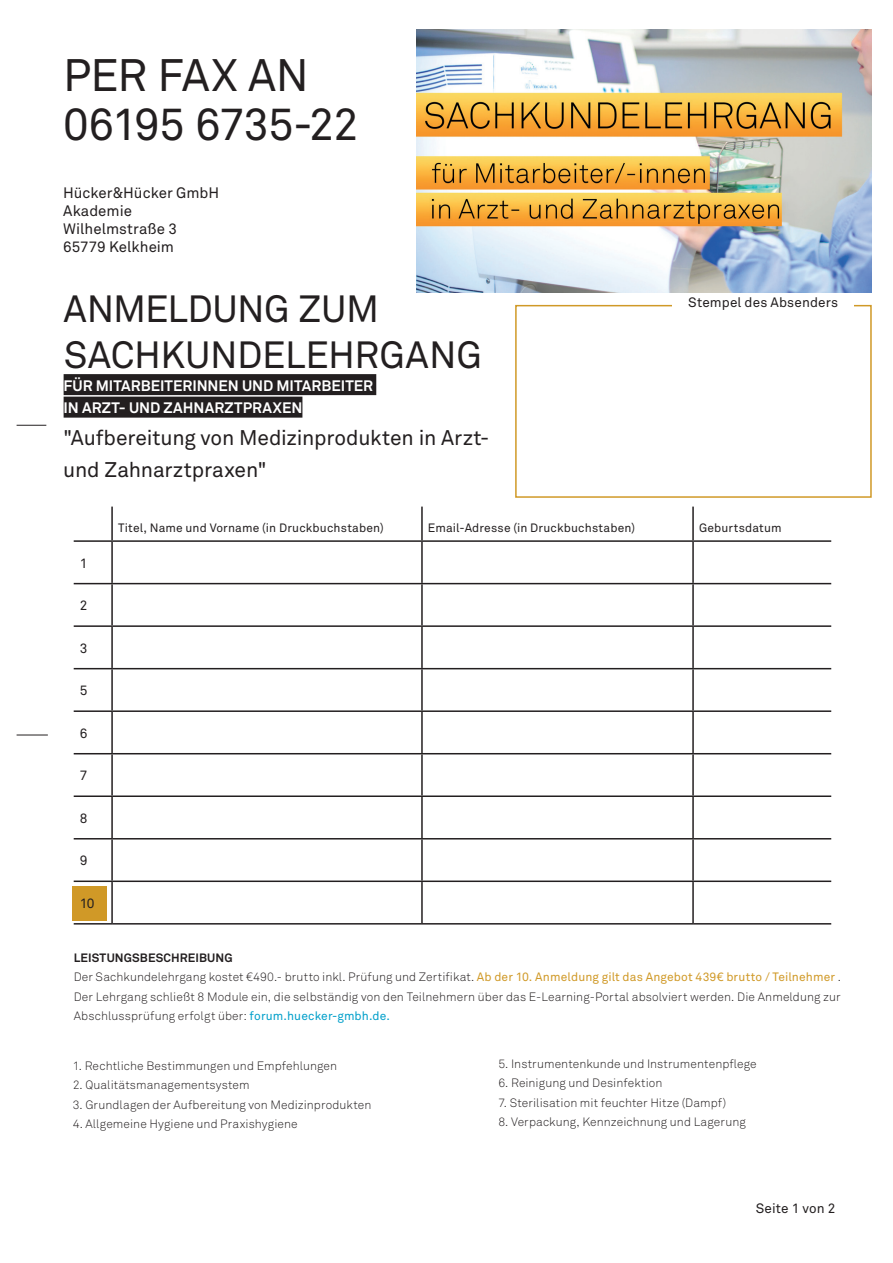
<style>
.page{position:relative;width:893px;height:1263px;background:#fff}
.page>*{position:absolute;margin:0;border:0;box-sizing:border-box;transform-origin:0 0}
.t1{font:45px/49.5px "Akkurat Std";letter-spacing:-.03em;color:#231f20}
.t2{font:37.5px/46.5px "Akkurat Std";letter-spacing:-.01em;color:#231f20}
.t3{font:21px/31.5px "Akkurat Std";letter-spacing:-.01em;color:#231f20}
.t4{font:700 15px/22.5px "Akkurat Std";color:#fff}
.t5{font:15px/18px "Akkurat Std";color:#231f20}
.t6{font:13.5px "Akkurat Std";letter-spacing:.01em;color:#231f20}
.t7{font:300 12px/19.5px "Akkurat Std";letter-spacing:.01em;color:#231f20}
.t8{font:12px "Akkurat Std";letter-spacing:.015em;color:#231f20}
.s1{font-weight:700}
.s2{font-weight:400;color:#d09927}
.s3{font-weight:400;color:#009fca}
</style>
<div class="page">
<div style="left:73px;top:887px;width:34px;height:34px;background:#d09927"></div>
<hr style="left:17px;top:735px;width:31px;height:1px;background:#231f20">
<svg style="left:17px;top:425px;width:29px;height:1px"></svg>
<div style="left:515px;top:305px;width:357px;height:193px;border:2px solid #d09927"></div>
<div style="left:672px;top:297px;width:182px;height:18px;background:#fff"></div>
<div style="left:64px;top:374px;width:312px;height:21px;background:#231f20"></div>
<div style="left:64px;top:397px;width:238px;height:21px;background:#231f20"></div>
<img style="left:417px;top:30px;width:455px;height:262px">
<hr style="left:111px;top:507px;width:2px;height:33px;background:#231f20">
<hr style="left:421px;top:507px;width:2px;height:33px;background:#231f20">
<hr style="left:692px;top:507px;width:2px;height:33px;background:#231f20">
<hr style="left:74px;top:540px;width:38px;height:2px;background:#231f20">
<hr style="left:112px;top:540px;width:310px;height:2px;background:#231f20">
<hr style="left:111px;top:542px;width:2px;height:41px;background:#231f20">
<hr style="left:422px;top:540px;width:271px;height:2px;background:#231f20">
<hr style="left:421px;top:542px;width:2px;height:41px;background:#231f20">
<hr style="left:693px;top:540px;width:138px;height:2px;background:#231f20">
<hr style="left:692px;top:542px;width:2px;height:41px;background:#231f20">
<hr style="left:74px;top:583px;width:38px;height:1px;background:#231f20">
<hr style="left:112px;top:583px;width:310px;height:1px;background:#231f20">
<hr style="left:111px;top:584px;width:2px;height:41px;background:#231f20">
<hr style="left:422px;top:583px;width:271px;height:1px;background:#231f20">
<hr style="left:421px;top:584px;width:2px;height:41px;background:#231f20">
<hr style="left:693px;top:583px;width:138px;height:1px;background:#231f20">
<hr style="left:692px;top:584px;width:2px;height:41px;background:#231f20">
<hr style="left:74px;top:625px;width:38px;height:2px;background:#231f20">
<hr style="left:112px;top:625px;width:310px;height:2px;background:#231f20">
<hr style="left:111px;top:627px;width:2px;height:41px;background:#231f20">
<hr style="left:422px;top:625px;width:271px;height:2px;background:#231f20">
<hr style="left:421px;top:627px;width:2px;height:41px;background:#231f20">
<hr style="left:693px;top:625px;width:138px;height:2px;background:#231f20">
<hr style="left:692px;top:627px;width:2px;height:41px;background:#231f20">
<hr style="left:74px;top:668px;width:38px;height:1px;background:#231f20">
<hr style="left:112px;top:668px;width:310px;height:1px;background:#231f20">
<hr style="left:111px;top:669px;width:2px;height:41px;background:#231f20">
<hr style="left:422px;top:668px;width:271px;height:1px;background:#231f20">
<hr style="left:421px;top:669px;width:2px;height:41px;background:#231f20">
<hr style="left:693px;top:668px;width:138px;height:1px;background:#231f20">
<hr style="left:692px;top:669px;width:2px;height:41px;background:#231f20">
<hr style="left:74px;top:710px;width:38px;height:2px;background:#231f20">
<hr style="left:112px;top:710px;width:310px;height:2px;background:#231f20">
<hr style="left:111px;top:712px;width:2px;height:41px;background:#231f20">
<hr style="left:422px;top:710px;width:271px;height:2px;background:#231f20">
<hr style="left:421px;top:712px;width:2px;height:41px;background:#231f20">
<hr style="left:693px;top:710px;width:138px;height:2px;background:#231f20">
<hr style="left:692px;top:712px;width:2px;height:41px;background:#231f20">
<hr style="left:74px;top:753px;width:38px;height:1px;background:#231f20">
<hr style="left:112px;top:753px;width:310px;height:1px;background:#231f20">
<hr style="left:111px;top:754px;width:2px;height:41px;background:#231f20">
<hr style="left:422px;top:753px;width:271px;height:1px;background:#231f20">
<hr style="left:421px;top:754px;width:2px;height:41px;background:#231f20">
<hr style="left:693px;top:753px;width:138px;height:1px;background:#231f20">
<hr style="left:692px;top:754px;width:2px;height:41px;background:#231f20">
<hr style="left:74px;top:795px;width:38px;height:2px;background:#231f20">
<hr style="left:112px;top:795px;width:310px;height:2px;background:#231f20">
<hr style="left:111px;top:797px;width:2px;height:41px;background:#231f20">
<hr style="left:422px;top:795px;width:271px;height:2px;background:#231f20">
<hr style="left:421px;top:797px;width:2px;height:41px;background:#231f20">
<hr style="left:693px;top:795px;width:138px;height:2px;background:#231f20">
<hr style="left:692px;top:797px;width:2px;height:41px;background:#231f20">
<hr style="left:74px;top:838px;width:38px;height:1px;background:#231f20">
<hr style="left:112px;top:838px;width:310px;height:1px;background:#231f20">
<hr style="left:111px;top:839px;width:2px;height:41px;background:#231f20">
<hr style="left:422px;top:838px;width:271px;height:1px;background:#231f20">
<hr style="left:421px;top:839px;width:2px;height:41px;background:#231f20">
<hr style="left:693px;top:838px;width:138px;height:1px;background:#231f20">
<hr style="left:692px;top:839px;width:2px;height:41px;background:#231f20">
<hr style="left:74px;top:880px;width:38px;height:2px;background:#231f20">
<hr style="left:112px;top:880px;width:310px;height:2px;background:#231f20">
<hr style="left:111px;top:882px;width:2px;height:41px;background:#231f20">
<hr style="left:422px;top:880px;width:271px;height:2px;background:#231f20">
<hr style="left:421px;top:882px;width:2px;height:41px;background:#231f20">
<hr style="left:693px;top:880px;width:138px;height:2px;background:#231f20">
<hr style="left:692px;top:882px;width:2px;height:41px;background:#231f20">
<hr style="left:74px;top:923px;width:38px;height:1px;background:#231f20">
<hr style="left:112px;top:923px;width:310px;height:1px;background:#231f20">
<hr style="left:422px;top:923px;width:271px;height:1px;background:#231f20">
<hr style="left:693px;top:923px;width:138px;height:1px;background:#231f20">
<h1 class="t1" style="left:63px;top:50px;width:297px">PER FAX AN<br>06195 6735-22</h1>
<p class="t5" style="left:63px;top:184px;width:158px">Hücker&amp;Hücker GmbH<br>Akademie<br>Wilhelmstraße 3<br>65779 Kelkheim</p>
<h2 class="t2" style="left:64px;top:285px;width:420px">ANMELDUNG ZUM<br>SACHKUNDELEHRGANG</h2>
<p class="t4" style="left:64px;top:374px;width:311px">FÜR MITARBEITERINNEN UND MITARBEITER<br>IN ARZT- UND ZAHNARZTPRAXEN</p>
<h3 class="t3" style="left:63px;top:422px;width:428px">"Aufbereitung von Medizinprodukten in Arzt&shy;und Zahnarztpraxen"</h3>
<p class="t6" style="left:688px;top:295px;width:152px">Stempel des Absenders</p>
<p class="t6" style="left:80px;top:555px;width:9px">1</p>
<p class="t6" style="left:80px;top:598px;width:9px">2</p>
<p class="t6" style="left:80px;top:640px;width:9px">3</p>
<p class="t6" style="left:80px;top:683px;width:9px">5</p>
<p class="t6" style="left:80px;top:725px;width:9px">6</p>
<p class="t6" style="left:80px;top:768px;width:9px">7</p>
<p class="t6" style="left:80px;top:810px;width:9px">8</p>
<p class="t6" style="left:80px;top:853px;width:9px">9</p>
<p class="t6" style="left:80px;top:895px;width:16px">10</p>
<p class="t8" style="left:118px;top:521px;width:267px">Titel, Name und Vorname (in Druckbuchstaben)</p>
<p class="t8" style="left:428px;top:521px;width:209px">Email-Adresse (in Druckbuchstaben)</p>
<p class="t8" style="left:699px;top:521px;width:84px">Geburtsdatum</p>
<p class="t7" style="left:74px;top:948px;width:769px"><span class="s1">LEISTUNGSBESCHREIBUNG<br></span>Der Sachkundelehrgang kostet €490.- brutto inkl. Prüfung und Zertifikat. <span class="s2">Ab der 10. Anmeldung gilt das Angebot 439€ brutto / Teilnehmer</span> .<br>Der Lehrgang schließt 8 Module ein, die selbständig von den Teilnehmern über das E-Learning-Portal absolviert werden. Die Anmeldung zur Abschlussprüfung erfolgt über: <span class="s3">forum.huecker-gmbh.de.</span></p>
<p class="t7" style="left:73px;top:1056px;width:266px">1. Rechtliche Bestimmungen und Empfehlungen</p>
<p class="t7" style="left:73px;top:1075px;width:178px">2. Qualitätsmanagementsystem</p>
<p class="t7" style="left:73px;top:1095px;width:300px">3. Grundlagen der Aufbereitung von Medizinprodukten</p>
<p class="t7" style="left:73px;top:1114px;width:226px">4. Allgemeine Hygiene und Praxishygiene</p>
<p class="t7" style="left:498px;top:1054px;width:260px">5. Instrumentenkunde und Instrumentenpflege</p>
<p class="t7" style="left:498px;top:1073px;width:166px">6. Reinigung und Desinfektion</p>
<p class="t7" style="left:498px;top:1093px;width:229px">7. Sterilisation mit feuchter Hitze (Dampf)</p>
<p class="t7" style="left:498px;top:1112px;width:249px">8. Verpackung, Kennzeichnung und Lagerung</p>
<p class="t6" style="left:756px;top:1200px;width:81px">Seite 1 von 2</p>
</div>
